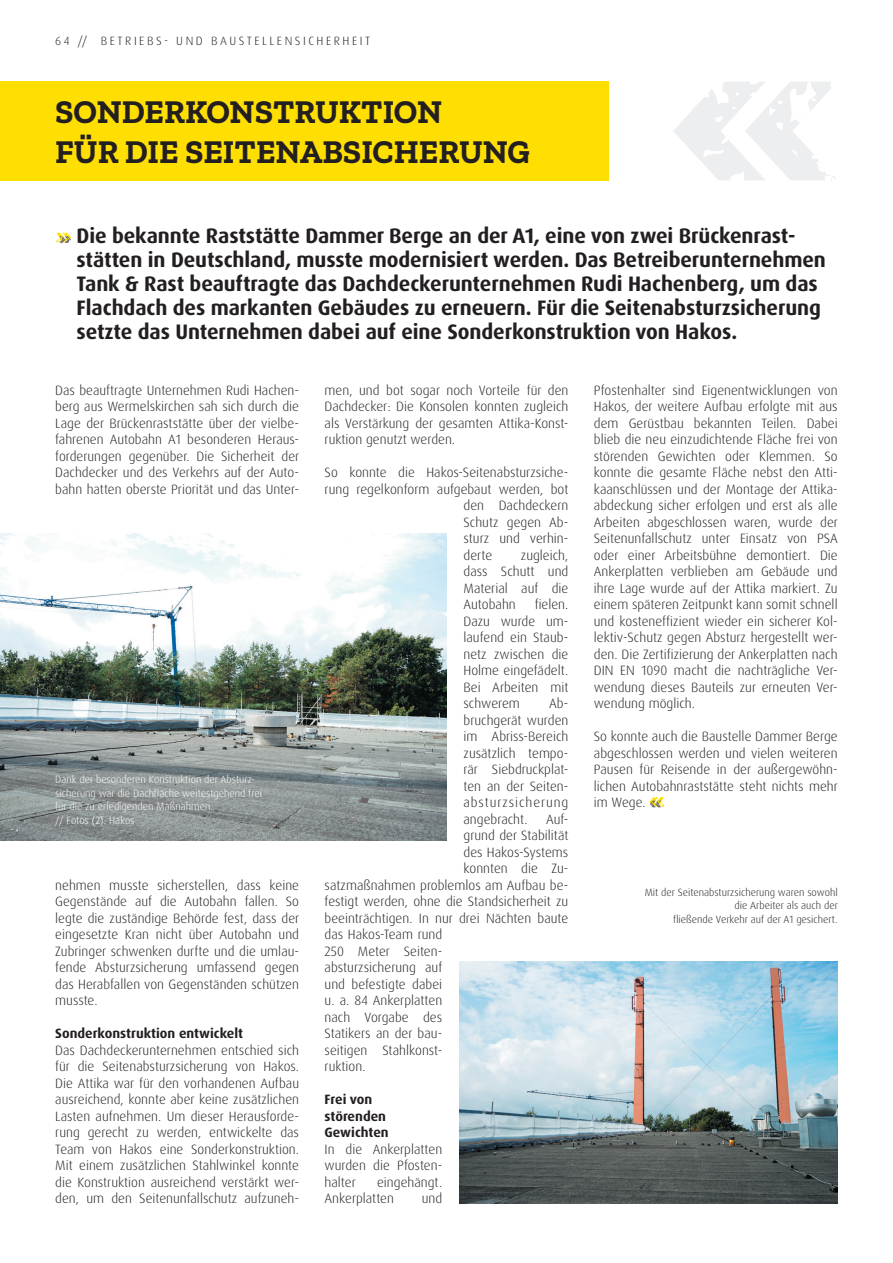
<style>
.page{position:relative;width:893px;height:1263px;background:#fff}
.page>*{position:absolute;margin:0;border:0;box-sizing:border-box;transform-origin:0 0}
.t1{font:700 33px/39.6px "Zilla Slab";color:#231f20}
.t2{font:700 21px/24px "Dax OT";letter-spacing:-.005em;color:#231f20}
.t3{font:300 13.5px/16.5px "Dax OT";color:#231f20;text-align:justify}
.t4{font:700 13.5px/16.5px "Dax OT";color:#231f20}
.t5{font:300 12px "Dax OT";letter-spacing:.21em;color:#231f20}
.t6{font:300 10.5px/13.5px "Dax OT";color:#fff}
.t7{font:300 10.5px/13.5px "Dax OT";color:#231f20;text-align:right}
</style>
<div class="page">
<svg style="left:56px;top:233px;width:15px;height:10px"></svg>
<div style="left:0;top:81px;width:608px;height:100px;background:#ffdf01"></div>
<img style="left:0;top:534px;width:446px;height:306px">
<img style="left:459px;top:961px;width:379px;height:242px">
<svg style="left:674px;top:82px;width:162px;height:98px"></svg>
<svg style="left:649px;top:797px;width:16px;height:10px"></svg>
<p class="t5" style="left:55px;top:33px;width:316px">64 // BETRIEBS- UND BAUSTELLENSICHERHEIT</p>
<h1 class="t1" style="left:55px;top:93px;width:476px">SONDERKONSTRUKTION<br>FÜR DIE SEITENABSICHERUNG</h1>
<p class="t2" style="left:77px;top:224px;width:751px">Die bekannte Raststätte Dammer Berge an der A1, eine von zwei Brückenrast&shy;stätten in Deutschland, musste modernisiert werden. Das Betreiberunternehmen Tank &amp; Rast beauftragte das Dachdeckerunternehmen Rudi Hachenberg, um das Flachdach des markanten Gebäudes zu erneuern. Für die Seitenabsturzsicherung setzte das Unternehmen dabei auf eine Sonderkonstruktion von Hakos.</p>
<p class="t3" style="left:55px;top:382px;width:246px">Das beauftragte Unternehmen Rudi Hachen&shy;berg aus Wermelskirchen sah sich durch die Lage der Brückenraststätte über der vielbe&shy;fahrenen Autobahn A1 besonderen Heraus&shy;forderungen gegenüber. Die Sicherheit der Dachdecker und des Verkehrs auf der Auto&shy;bahn hatten oberste Priorität und das Unter-</p>
<p class="t6" style="left:55px;top:773px;width:208px">Dank der besonderen Konstruktion der Absturz&shy;sicherung war die Dachfläche weitestgehend frei für die zu erledigenden Maßnahmen.<br>// Fotos (2): Hakos</p>
<p class="t3" style="left:55px;top:877px;width:246px">nehmen musste sicherstellen, dass keine Gegenstände auf die Autobahn fallen. So legte die zuständige Behörde fest, dass der eingesetzte Kran nicht über Autobahn und Zubringer schwenken durfte und die umlau&shy;fende Absturzsicherung umfassend gegen das Herabfallen von Gegenständen schützen musste.</p>
<p class="t4" style="left:55px;top:1025px;width:189px">Sonderkonstruktion entwickelt</p>
<p class="t3" style="left:55px;top:1042px;width:245px">Das Dachdeckerunternehmen entschied sich für die Seitenabsturzsicherung von Hakos.<br>Die Attika war für den vorhandenen Aufbau ausreichend, konnte aber keine zusätzlichen Lasten aufnehmen. Um dieser Herausforde&shy;rung gerecht zu werden, entwickelte das Team von Hakos eine Sonderkonstruktion.<br>Mit einem zusätzlichen Stahlwinkel konnte die Konstruktion ausreichend verstärkt wer&shy;den, um den Seitenunfallschutz aufzuneh-</p>
<p class="t3" style="left:325px;top:382px;width:245px">men, und bot sogar noch Vorteile für den Dachdecker: Die Konsolen konnten zugleich als Verstärkung der gesamten Attika-Konst&shy;ruktion genutzt werden.</p>
<p class="t3" style="left:325px;top:464px;width:245px">So konnte die Hakos-Seitenabsturzsiche-</p>
<p class="t3" style="left:325px;top:481px;width:245px">rung regelkonform aufgebaut werden, bot</p>
<p class="t3" style="left:463px;top:497px;width:106px">den Dachdeckern</p>
<p class="t3" style="left:463px;top:514px;width:106px">Schutz gegen Ab-</p>
<p class="t3" style="left:463px;top:530px;width:106px">sturz und verhin-</p>
<p class="t3" style="left:463px;top:547px;width:30px">derte</p>
<p class="t3" style="left:463px;top:547px;width:106px;text-indent:57px">zugleich, dass Schutt und Material auf die Autobahn</p>
<p class="t3" style="left:463px;top:596px;width:106px;text-indent:71px">fielen.<br>Dazu wurde um&shy;laufend ein Staub&shy;netz zwischen die Holme eingefädelt.<br>Bei Arbeiten mit schwerem</p>
<p class="t3" style="left:463px;top:695px;width:106px;text-indent:86px">Ab&shy;bruchgerät wurden im Abriss-Bereich zusätzlich tempo&shy;rär Siebdruckplat&shy;ten an der Seiten&shy;absturzsicherung angebracht.</p>
<p class="t3" style="left:546px;top:811px;width:24px">Auf-</p>
<p class="t3" style="left:463px;top:827px;width:106px">grund der Stabilität</p>
<p class="t3" style="left:463px;top:844px;width:106px">des Hakos-Systems</p>
<p class="t3" style="left:463px;top:860px;width:106px">konnten die Zu-</p>
<p class="t3" style="left:325px;top:877px;width:245px">satzmaßnahmen problemlos am Aufbau be-</p>
<p class="t3" style="left:325px;top:893px;width:245px">festigt werden, ohne die Standsicherheit zu</p>
<p class="t3" style="left:325px;top:910px;width:245px">beeinträchtigen. In nur drei Nächten baute</p>
<p class="t3" style="left:325px;top:926px;width:119px">das Hakos-Team rund</p>
<p class="t3" style="left:325px;top:943px;width:119px">250 Meter Seiten-</p>
<p class="t3" style="left:325px;top:959px;width:119px">absturzsicherung auf</p>
<p class="t3" style="left:325px;top:976px;width:119px">und befestigte dabei</p>
<p class="t3" style="left:325px;top:992px;width:119px">u. a. 84 Ankerplatten</p>
<p class="t3" style="left:325px;top:1009px;width:119px">nach Vorgabe des</p>
<p class="t3" style="left:325px;top:1025px;width:119px">Statikers an der bau-</p>
<p class="t3" style="left:325px;top:1042px;width:119px">seitigen Stahlkonst-</p>
<p class="t3" style="left:325px;top:1058px;width:42px">ruktion.</p>
<p class="t4" style="left:325px;top:1091px;width:66px">Frei von störenden<br>Gewichten</p>
<p class="t3" style="left:325px;top:1141px;width:119px">In die Ankerplatten wurden die Pfosten&shy;halter</p>
<p class="t3" style="left:325px;top:1174px;width:119px;text-indent:53px">eingehängt.<br>Ankerplatten</p>
<p class="t3" style="left:422px;top:1190px;width:22px">und</p>
<p class="t3" style="left:594px;top:382px;width:246px">Pfostenhalter sind Eigenentwicklungen von Hakos, der weitere Aufbau erfolgte mit aus dem Gerüstbau bekannten Teilen. Dabei blieb die neu einzudichtende Fläche frei von störenden Gewichten oder Klemmen. So konnte die gesamte Fläche nebst den Atti&shy;kaanschlüssen und der Montage der Attika&shy;abdeckung sicher erfolgen und erst als alle Arbeiten abgeschlossen waren, wurde der Seitenunfallschutz unter Einsatz von PSA oder einer Arbeitsbühne demontiert. Die Ankerplatten verblieben am Gebäude und ihre Lage wurde auf der Attika markiert. Zu einem späteren Zeitpunkt kann somit schnell und kosteneffizient wieder ein sicherer Kol&shy;lektiv-Schutz gegen Absturz hergestellt wer&shy;den. Die Zertifizierung der Ankerplatten nach DIN EN 1090 macht die nachträgliche Ver&shy;wendung dieses Bauteils zur erneuten Ver&shy;wendung möglich.</p>
<p class="t3" style="left:594px;top:728px;width:246px">So konnte auch die Baustelle Dammer Berge abgeschlossen werden und vielen weiteren Pausen für Reisende in der außergewöhn&shy;lichen Autobahnraststätte steht nichts mehr im Wege.</p>
<p class="t7" style="left:645px;top:885px;width:195px">Mit der Seitenabsturzsicherung waren sowohl die Arbeiter als auch der<br>fließende Verkehr auf der A1 gesichert.</p>
</div>
